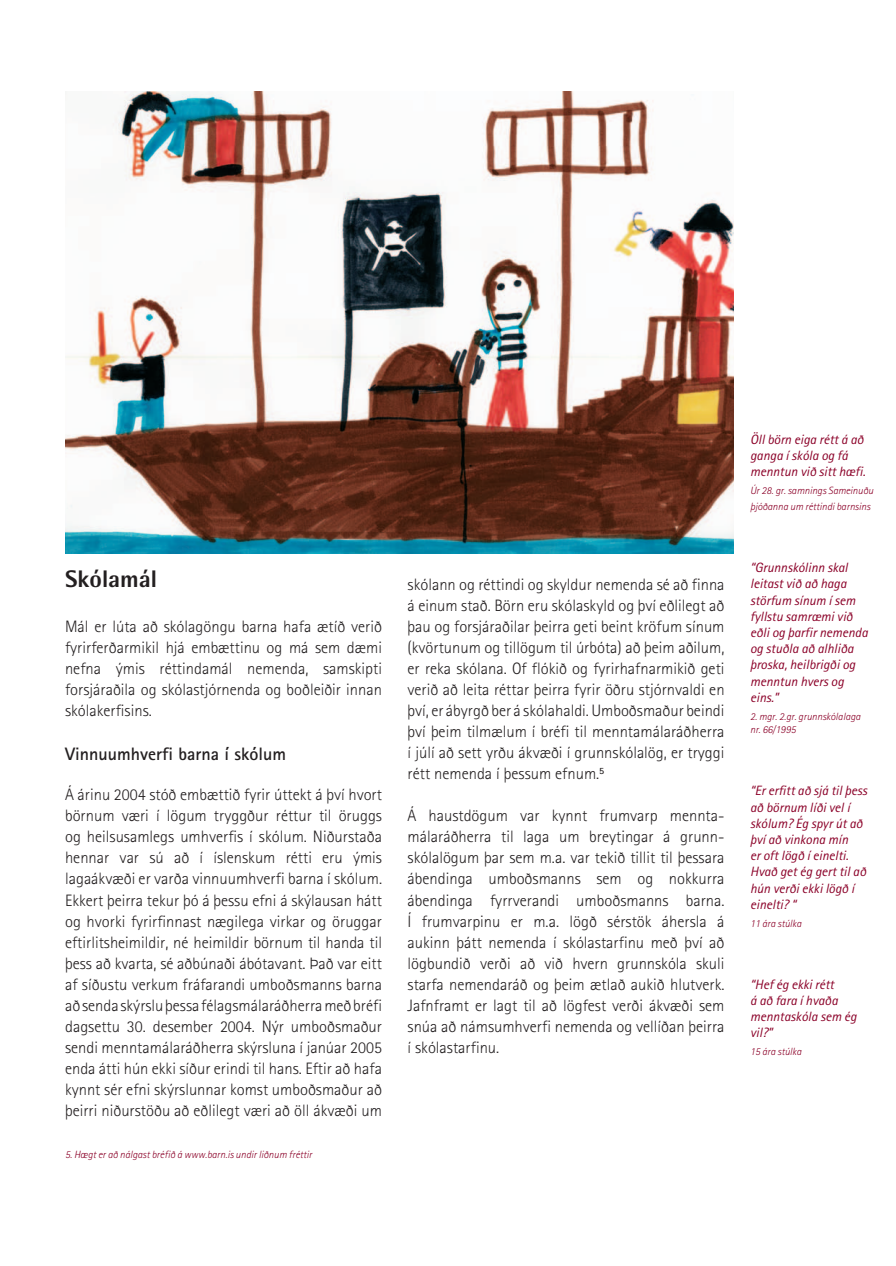
<style>
.page{position:relative;width:896px;height:1266px;background:#fff}
.page>*{position:absolute;margin:0;border:0;box-sizing:border-box;transform-origin:0 0}
.t1{font:800 24px "Rotis Semi Sans";color:#231f20}
.t2{font:700 18px "Rotis Sans Serif";color:#231f20}
.t3{font:300 16.5px/21px "Rotis Sans Serif";color:#231f20;text-align:justify}
.t4{font:italic 13.5px/16.2px "Rotis Sans Serif";color:#8b0128}
.t5{font:italic 300 10.5px/16.2px "Rotis Sans Serif";color:#8b0128}
</style>
<div class="page">
<img style="left:65px;top:91px;width:668px;height:462px">
<h1 class="t1" style="left:65px;top:564px;width:94px">Skólamál</h1>
<p class="t3" style="left:65px;top:616px;width:318px">Mál er lúta að skólagöngu barna hafa ætíð verið fyrirferðarmikil hjá embættinu og má sem dæmi nefna ýmis réttindamál nemenda, samskipti forsjáraðila og skólastjórnenda og boðleiðir innan skólakerfisins.</p>
<p class="t2" style="left:65px;top:742px;width:222px">Vinnuumhverfi barna í skólum</p>
<p class="t3" style="left:65px;top:784px;width:318px">Á árinu 2004 stóð embættið fyrir úttekt á því hvort börnum væri í lögum tryggður réttur til öruggs og heilsusamlegs umhverfis í skólum. Niðurstaða hennar var sú að í íslenskum rétti eru ýmis lagaákvæði er varða vinnuumhverfi barna í skólum.<br>Ekkert þeirra tekur þó á þessu efni á skýlausan hátt og hvorki fyrirfinnast nægilega virkar og öruggar eftirlitsheimildir, né heimildir börnum til handa til þess að kvarta, sé aðbúnaði ábótavant. Það var eitt af síðustu verkum fráfarandi umboðsmanns barna að senda skýrslu þessa félagsmálaráðherra með bréfi dagsettu 30. desember 2004. Nýr umboðsmaður sendi menntamálaráðherra skýrsluna í janúar 2005 enda átti hún ekki síður erindi til hans. Eftir að hafa kynnt sér efni skýrslunnar komst umboðsmaður að þeirri niðurstöðu að eðlilegt væri að öll ákvæði um</p>
<p class="t5" style="left:65px;top:1146px;width:248px">5. Hægt er að nálgast bréfið á www.barn.is undir liðnum fréttir</p>
<p class="t3" style="left:407px;top:574px;width:318px">skólann og réttindi og skyldur nemenda sé að finna á einum stað. Börn eru skólaskyld og því eðlilegt að þau og forsjáraðilar þeirra geti beint kröfum sínum (kvörtunum og tillögum til úrbóta) að þeim aðilum, er reka skólana. Of flókið og fyrirhafnarmikið geti verið að leita réttar þeirra fyrir öðru stjórnvaldi en því, er ábyrgð ber á skólahaldi. Umboðsmaður beindi því þeim tilmælum í bréfi til menntamálaráðherra í júlí að sett yrðu ákvæði í grunnskólalög, er tryggi rétt nemenda í þessum efnum.<sup>5</sup></p>
<p class="t3" style="left:407px;top:805px;width:318px">Á haustdögum var kynnt frumvarp mennta&shy;málaráðherra til laga um breytingar á grunn&shy;skólalögum þar sem m.a. var tekið tillit til þessara ábendinga umboðsmanns sem og nokkurra ábendinga fyrr-verandi umboðsmanns barna.<br>Í frumvarpinu er m.a. lögð sérstök áhersla á aukinn þátt nemenda í skólastarfinu með því að lögbundið verði að við hvern grunnskóla skuli starfa nemendaráð og þeim ætlað aukið hlutverk.<br>Jafnframt er lagt til að lögfest verði ákvæði sem snúa að námsumhverfi nemenda og vellíðan þeirra í skólastarfinu.</p>
<p class="t4" style="left:750px;top:431px;width:117px">Öll börn eiga rétt á að ganga í skóla og fá menntun við sitt hæfi.</p>
<p class="t5" style="left:750px;top:482px;width:125px">Úr 28. gr. samnings Sameinuðu þjóðanna um réttindi barnsins</p>
<p class="t4" style="left:750px;top:559px;width:119px">“Grunnskólinn skal leitast við að haga störfum sínum í sem fyllstu samræmi við eðli og þarfir nemenda og stuðla að alhliða þroska, heilbrigði og menntun hvers og eins.”</p>
<p class="t5" style="left:750px;top:709px;width:112px;line-height:13.5px">2. mgr. 2.gr. grunnskólalaga nr. 66/1995</p>
<p class="t4" style="left:750px;top:782px;width:118px">“Er erfitt að sjá til þess að börnum líði vel í skólum? Ég spyr út að því að vinkona mín<br>er oft lögð í einelti.<br>Hvað get ég gert til að hún verði ekki lögð í einelti? “</p>
<p class="t5" style="left:750px;top:915px;width:53px">11 ára stúlka</p>
<p class="t4" style="left:750px;top:976px;width:108px">“Hef ég ekki rétt<br>á að fara í hvaða menntaskóla sem ég vil?”</p>
<p class="t5" style="left:750px;top:1043px;width:53px">15 ára stúlka</p>
</div>
